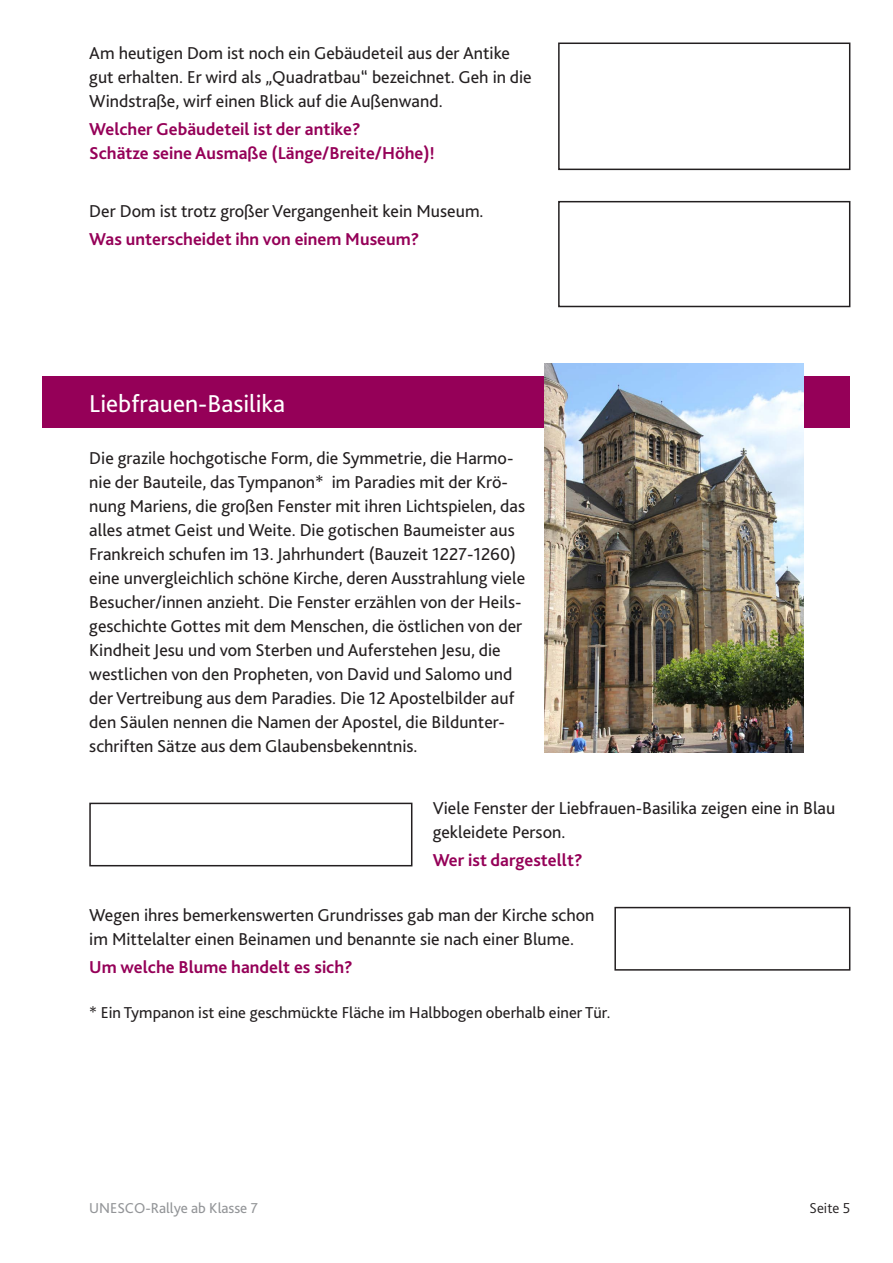
<style>
.page{position:relative;width:893px;height:1263px;background:#fff}
.page>*{position:absolute;margin:0;border:0;box-sizing:border-box;transform-origin:0 0}
.t1{font:25.5px "Bliss 2";color:#fff}
.t2{font:18px/24px "Bliss 2";color:#231f20}
.t3{font:700 18px "Bliss 2";color:#950058}
.t4{font:16.5px "Bliss 2";color:#231f20}
.t5{font:15px "Bliss 2";color:#939598}
.t6{font:300 15px "Bliss 2";color:#231f20}
</style>
<div class="page">
<div style="left:558px;top:43px;width:292px;height:127px;border:2px solid #231f20"></div>
<div style="left:558px;top:201px;width:292px;height:106px;border:2px solid #231f20"></div>
<div style="left:89px;top:803px;width:323px;height:63px;border:2px solid #231f20"></div>
<div style="left:43px;top:377px;width:807px;height:51px;background:#950058"></div>
<img style="left:545px;top:364px;width:259px;height:388px">
<div style="left:614px;top:907px;width:236px;height:64px;border:2px solid #231f20"></div>
<p class="t2" style="left:89px;top:40px;width:444px">Am heutigen Dom ist noch ein Gebäudeteil aus der Antike gut erhalten. Er wird als „Quadratbau“ bezeichnet. Geh in die<br>Windstraße, wirf einen Blick auf die Außenwand.</p>
<p class="t3" style="left:89px;top:118px;width:273px">Welcher Gebäudeteil ist der antike?</p>
<p class="t3" style="left:89px;top:142px;width:347px">Schätze seine Ausmaße (Länge/Breite/Höhe)!</p>
<p class="t2" style="left:89px;top:199px;width:396px">Der Dom ist trotz großer Vergangenheit kein Museum.</p>
<p class="t3" style="left:89px;top:228px;width:332px">Was unterscheidet ihn von einem Museum?</p>
<p class="t1" style="left:89px;top:387px;width:197px">Liebfrauen-Basilika</p>
<p class="t2" style="left:89px;top:446px;width:437px">Die grazile hochgotische Form, die Symmetrie, die Harmo&shy;nie der Bauteile, das Tympanon* im Paradies mit der Krö&shy;nung Mariens, die großen Fenster mit ihren Lichtspielen, das alles atmet Geist und Weite. Die gotischen Baumeister aus Frankreich schufen im 13. Jahrhundert (Bauzeit 1227-1260) eine unvergleichlich schöne Kirche, deren Ausstrahlung viele Besucher/innen anzieht. Die Fenster erzählen von der Heils&shy;geschichte Gottes mit dem Menschen, die östlichen von der Kindheit Jesu und vom Sterben und Auferstehen Jesu, die westlichen von den Propheten, von David und Salomo und der Vertreibung aus dem Paradies. Die 12 Apostelbilder auf den Säulen nennen die Namen der Apostel, die Bildunter&shy;schriften Sätze aus dem Glaubensbekenntnis.</p>
<p class="t2" style="left:433px;top:795px;width:404px">Viele Fenster der Liebfrauen-Basilika zeigen eine in Blau gekleidete Person.</p>
<p class="t3" style="left:433px;top:849px;width:152px">Wer ist dargestellt?</p>
<p class="t2" style="left:89px;top:902px;width:507px">Wegen ihres bemerkenswerten Grundrisses gab man der Kirche schon im Mittelalter einen Beinamen und benannte sie nach einer Blume.</p>
<p class="t3" style="left:89px;top:956px;width:265px">Um welche Blume handelt es sich?</p>
<p class="t4" style="left:89px;top:1003px;width:523px">* Ein Tympanon ist eine geschmückte Fläche im Halbbogen oberhalb einer Tür.</p>
<p class="t5" style="left:89px;top:1198px;width:170px">UNESCO-Rallye ab Klasse 7</p>
<p class="t6" style="left:810px;top:1198px;width:42px">Seite 5</p>
</div>
